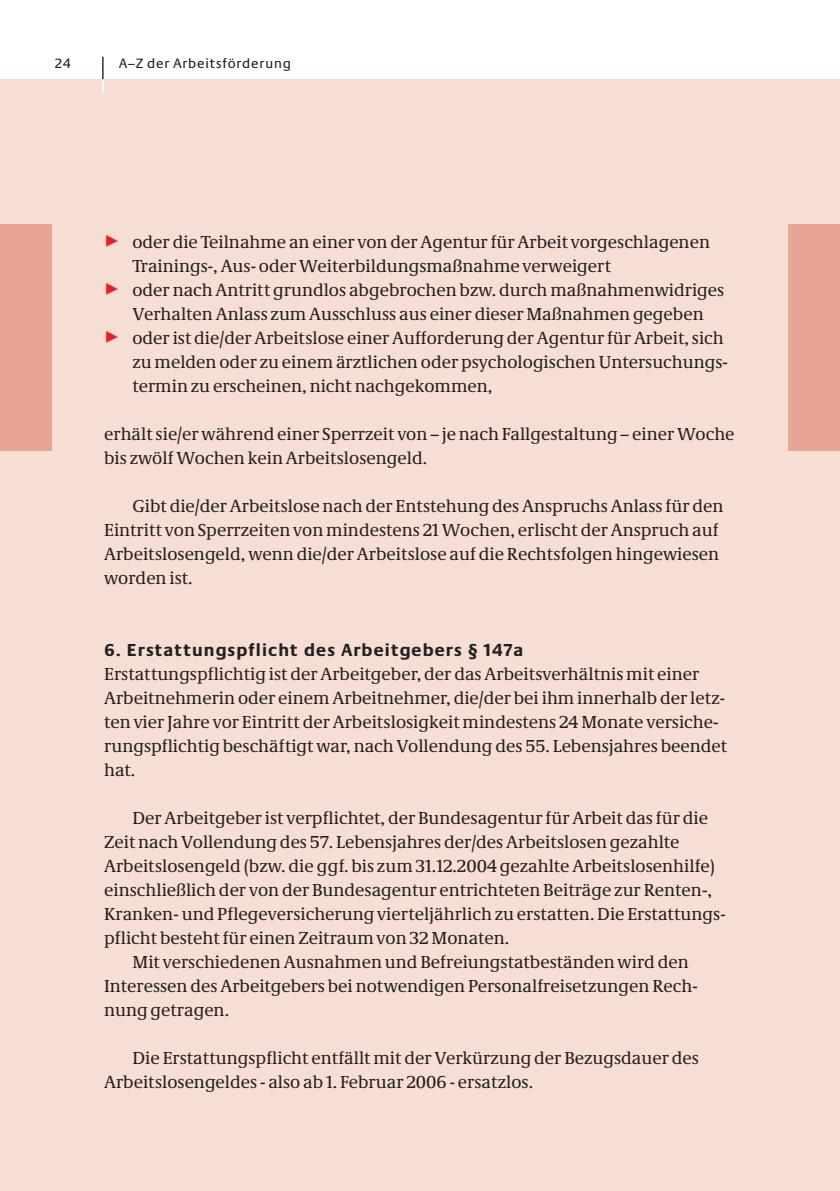
<style>
.page{position:relative;width:840px;height:1191px;background:#fff}
.page>*{position:absolute;margin:0;border:0;box-sizing:border-box;transform-origin:0 0}
.t1{font:24px/48px "FF Dingbats Arrows One";color:#ee1d23;text-align:justify}
.t2{font:18px/24px "Neue Demos";color:#231f20}
.t3{font:700 18px "Neue Praxis";letter-spacing:.06em;color:#231f20}
.t4{font:14px "Neue Praxis";letter-spacing:.06em;color:#231f20}
</style>
<div class="page">
<div style="left:0;top:79px;width:839px;height:1112px;background:#f7ded4"></div>
<div style="left:0;top:224px;width:51px;height:227px;background:#e8a594"></div>
<div style="left:788px;top:224px;width:51px;height:227px;background:#e8a594"></div>
<svg style="left:102px;top:57px;width:1px;height:37px"></svg>
<p class="t4" style="left:55px;top:58px;width:17px">24</p>
<p class="t4" style="left:119px;top:58px;width:173px">A–Z der Arbeitsförderung</p>
<h1 class="t1" style="left:104px;top:217px;width:18px">✓ ✓ ✓</h1>
<p class="t2" style="left:132px;top:232px;width:596px">oder die Teilnahme an einer von der Agentur für Arbeit vorgeschlagenen Trainings-, Aus- oder Weiterbildungsmaßnahme verweigert<br>oder nach Antritt grundlos abgebrochen bzw. durch maßnahmenwidriges Verhalten Anlass zum Ausschluss aus einer dieser Maßnahmen gegeben oder ist die/der Arbeitslose einer Aufforderung der Agentur für Arbeit, sich zu melden oder zu einem ärztlichen oder psychologischen Untersuchungs&shy;termin zu erscheinen, nicht nachgekommen,</p>
<p class="t2" style="left:104px;top:424px;width:631px">erhält sie/er während einer Sperrzeit von – je nach Fallgestaltung – einer Woche bis zwölf Wochen kein Arbeitslosengeld.</p>
<p class="t2" style="left:104px;top:496px;width:620px;text-indent:28px">Gibt die/der Arbeitslose nach der Entstehung des Anspruchs Anlass für den Eintritt von Sperrzeiten von mindestens 21 Wochen, erlischt der Anspruch auf Arbeitslosengeld, wenn die/der Arbeitslose auf die Rechtsfolgen hingewiesen worden ist.</p>
<p class="t3" style="left:104px;top:643px;width:420px">6. Erstattungspflicht des Arbeitgebers § 147a</p>
<p class="t2" style="left:104px;top:664px;width:624px">Erstattungspflichtig ist der Arbeitgeber, der das Arbeitsverhältnis mit einer Arbeitnehmerin oder einem Arbeitnehmer, die/der bei ihm innerhalb der letz&shy;ten vier Jahre vor Eintritt der Arbeitslosigkeit mindestens 24 Monate versiche&shy;rungspflichtig beschäftigt war, nach Vollendung des 55. Lebensjahres beendet hat.</p>
<p class="t2" style="left:132px;top:808px;width:576px">Der Arbeitgeber ist verpflichtet, der Bundesagentur für Arbeit das für die</p>
<p class="t2" style="left:104px;top:832px;width:576px">Zeit nach Vollendung des 57. Lebensjahres der/des Arbeitslosen gezahlte</p>
<p class="t2" style="left:104px;top:856px;width:612px">Arbeitslosengeld (bzw. die ggf. bis zum 31.12.2004 gezahlte Arbeitslosenhilfe)</p>
<p class="t2" style="left:104px;top:880px;width:609px">einschließlich der von der Bundesagentur entrichteten Beiträge zur Renten-,</p>
<p class="t2" style="left:104px;top:904px;width:622px">Kranken- und Pflegeversicherung vierteljährlich zu erstatten. Die Erstattungs-</p>
<p class="t2" style="left:104px;top:928px;width:406px">pflicht besteht für einen Zeitraum von 32 Monaten.</p>
<p class="t2" style="left:132px;top:952px;width:557px">Mit verschiedenen Ausnahmen und Befreiungstatbeständen wird den</p>
<p class="t2" style="left:104px;top:976px;width:594px">Interessen des Arbeitgebers bei notwendigen Personalfreisetzungen Rech-</p>
<p class="t2" style="left:104px;top:1000px;width:126px">nung getragen.</p>
<p class="t2" style="left:104px;top:1048px;width:596px;text-indent:28px">Die Erstattungspflicht entfällt mit der Verkürzung der Bezugsdauer des<br>Arbeitslosengeldes - also ab 1. Februar 2006 - ersatzlos.</p>
</div>
